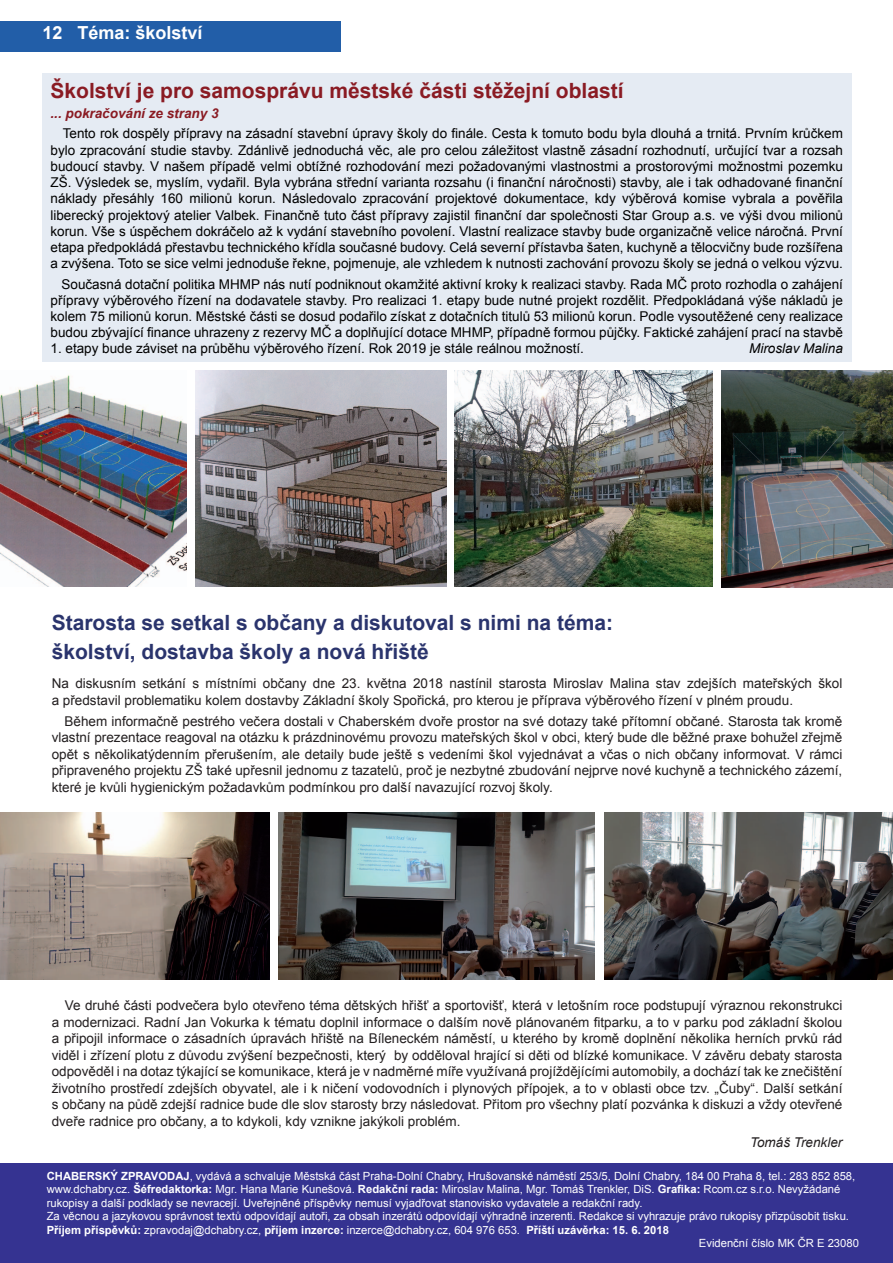
<style>
.page{position:relative;width:893px;height:1263px;background:#fff}
.page>*{position:absolute;margin:0;border:0;box-sizing:border-box;transform-origin:0 0}
.t1{font:700 21px/29.4px "Arial";color:#2a346d}
.t2{font:700 21px "Arial";color:#8a1b23}
.t3{font:700 18px "Arial";color:#fff}
.t4{font:13.5px/16.5px "Arial";color:#231f20;text-align:justify}
.t5{font:13.5px/16.2px "Arial";color:#000;text-align:justify}
.t6{font:italic 700 13.5px "Arial";color:#8a1b23}
.t7{font:italic 13.5px "Arial";color:#000}
.t8{font:italic 13.5px "Arial";color:#231f20}
.t9{font:11.25px "Arial";color:#fff}
.t10{font:700 11.25px "Arial";color:#fff}
.s1{font-weight:700}
.s2{font-weight:400}
</style>
<div class="page">
<div style="left:0;top:1163px;width:893px;height:100px;background:#353391"></div>
<div style="left:0;top:22px;width:340px;height:30px;background:#225ea8"></div>
<img style="left:0;top:375px;width:186px;height:212px">
<img style="left:196px;top:370px;width:251px;height:217px">
<img style="left:455px;top:370px;width:257px;height:217px">
<img style="left:722px;top:370px;width:171px;height:217px">
<div style="left:42px;top:74px;width:809px;height:288px;background:#e5ebf3"></div>
<img style="left:0;top:813px;width:269px;height:167px">
<img style="left:278px;top:813px;width:317px;height:167px">
<img style="left:604px;top:813px;width:289px;height:167px">
<h2 class="t3" style="left:43px;top:21px;width:162px">12 Téma: školství</h2>
<h1 class="t2" style="left:50px;top:76px;width:575px">Školství je pro samosprávu městské části stěžejní oblastí</h1>
<p class="t6" style="left:50px;top:104px;width:170px">... pokračování ze strany 3</p>
<p class="t5" style="left:50px;top:126px;width:794px;text-indent:12px">Tento rok dospěly přípravy na zásadní stavební úpravy školy do finále. Cesta k tomuto bodu byla dlouhá a trnitá. Prvním krůčkem bylo zpracování studie stavby. Zdánlivě jednoduchá věc, ale pro celou záležitost vlastně zásadní rozhodnutí, určující tvar a rozsah budoucí stavby. V našem případě velmi obtížné rozhodování mezi požadovanými vlastnostmi a prostorovými možnostmi pozemku ZŠ. Výsledek se, myslím, vydařil. Byla vybrána střední varianta rozsahu (i finanční náročnosti) stavby, ale i tak odhadované finanční náklady přesáhly 160 milionů korun. Následovalo zpracování projektové dokumentace, kdy výběrová komise vybrala a pověřila liberecký projektový atelier Valbek. Finančně tuto část přípravy zajistil finanční dar společnosti Star Group a.s. ve výši dvou milionů korun. Vše s úspěchem dokráčelo až k vydání stavebního povolení. Vlastní realizace stavby bude organizačně velice náročná. První etapa předpokládá přestavbu technického křídla současné budovy. Celá severní přístavba šaten, kuchyně a tělocvičny bude rozšířena a zvýšena. Toto se sice velmi jednoduše řekne, pojmenuje, ale vzhledem k nutnosti zachování provozu školy se jedná o velkou výzvu.</p>
<p class="t5" style="left:50px;top:276px;width:794px;text-indent:11px">Současná dotační politika MHMP nás nutí podniknout okamžité aktivní kroky k realizaci stavby. Rada MČ proto rozhodla o zahájení přípravy výběrového řízení na dodavatele stavby. Pro realizaci 1. etapy bude nutné projekt rozdělit. Předpokládaná výše nákladů je kolem 75 milionů korun. Městské části se dosud podařilo získat z dotačních titulů 53 milionů korun. Podle vysoutěžené ceny realizace budou zbývající finance uhrazeny z rezervy MČ a doplňující dotace MHMP, případně formou půjčky. Faktické zahájení prací na stavbě</p>
<p class="t5" style="left:50px;top:341px;width:535px">1. etapy bude záviset na průběhu výběrového řízení. Rok 2019 je stále reálnou možností.</p>
<p class="t7" style="left:749px;top:340px;width:95px">Miroslav Malina</p>
<h1 class="t1" style="left:52px;top:608px;width:563px">Starosta se setkal s občany a diskutoval s nimi na téma: školství, dostavba školy a nová hřiště</h1>
<p class="t4" style="left:52px;top:675px;width:792px">Na diskusním setkání s místními občany dne 23. května 2018 nastínil starosta Miroslav Malina stav zdejších mateřských škol a představil problematiku kolem dostavby Základní školy Spořická, pro kterou je příprava výběrového řízení v plném proudu.</p>
<p class="t4" style="left:52px;top:713px;width:792px;text-indent:13px">Během informačně pestrého večera dostali v Chaberském dvoře prostor na své dotazy také přítomní občané. Starosta tak kromě vlastní prezentace reagoval na otázku k prázdninovému provozu mateřských škol v obci, který bude dle běžné praxe bohužel zřejmě opět s několikatýdenním přerušením, ale detaily bude ještě s vedeními škol vyjednávat a včas o nich občany informovat. V rámci připraveného projektu ZŠ také upřesnil jednomu z tazatelů, proč je nezbytné zbudování nejprve nové kuchyně a technického zázemí, které je kvůli hygienickým požadavkům podmínkou pro další navazující rozvoj školy.</p>
<p class="t4" style="left:52px;top:997px;width:792px;text-indent:13px">Ve druhé části podvečera bylo otevřeno téma dětských hřišť a sportovišť, která v letošním roce podstupují výraznou rekonstrukci a modernizaci. Radní Jan Vokurka k tématu doplnil informace o dalším nově plánovaném fitparku, a to v parku pod základní školou a připojil informace o zásadních úpravách hřiště na Bíleneckém náměstí, u kterého by kromě doplnění několika herních prvků rád viděl i zřízení plotu z důvodu zvýšení bezpečnosti, který by odděloval hrající si děti od blízké komunikace. V závěru debaty starosta odpověděl i na dotaz týkající se komunikace, která je v nadměrné míře využívaná projíždějícími automobily, a dochází tak ke znečištění životního prostředí zdejších obyvatel, ale i k ničení vodovodních i plynových přípojek, a to v oblasti obce tzv. „Čuby“. Další setkání s občany na půdě zdejší radnice bude dle slov starosty brzy následovat. Přitom pro všechny platí pozvánka k diskuzi a vždy otevřené dveře radnice pro občany, a to kdykoli, kdy vznikne jakýkoli problém.</p>
<p class="t8" style="left:750px;top:1133px;width:94px">Tomáš Trenkler</p>
<p class="t9" style="left:47px;top:1168px;width:810px"><span class="s1">CHABERSKÝ ZPRAVODAJ</span>, vydává a schvaluje Městská část Praha-Dolní Chabry, Hrušovanské náměstí 253/5, Dolní Chabry, 184 00 Praha 8, tel.: 283 852 858,</p>
<p class="t9" style="left:47px;top:1182px;width:795px">www.dchabry.cz. <span class="s1">Šéfredaktorka:</span> Mgr. Hana Marie Kunešová. <span class="s1">Redakční rada:</span> Miroslav Malina, Mgr. Tomáš Trenkler, DiS. <span class="s1">Grafika:</span> Rcom.cz s.r.o. Nevyžádané</p>
<p class="t9" style="left:47px;top:1195px;width:597px">rukopisy a další podklady se nevracejí. Uveřejněné příspěvky nemusí vyjadřovat stanovisko vydavatele a redakční rady.</p>
<p class="t9" style="left:47px;top:1209px;width:804px">Za věcnou a jazykovou správnost textů odpovídají autoři, za obsah inzerátů odpovídají výhradně inzerenti. Redakce si vyhrazuje právo rukopisy přizpůsobit tisku.</p>
<p class="t10" style="left:47px;top:1222px;width:624px">Příjem příspěvků: <span class="s2">zpravodaj@dchabry.cz,</span> příjem inzerce: <span class="s2">inzerce@dchabry.cz, 604 976 653.</span> Příští uzávěrka: 15. 6. 2018</p>
<p class="t9" style="left:699px;top:1236px;width:162px">Evidenční číslo MK ČR E 23080</p>
</div>
